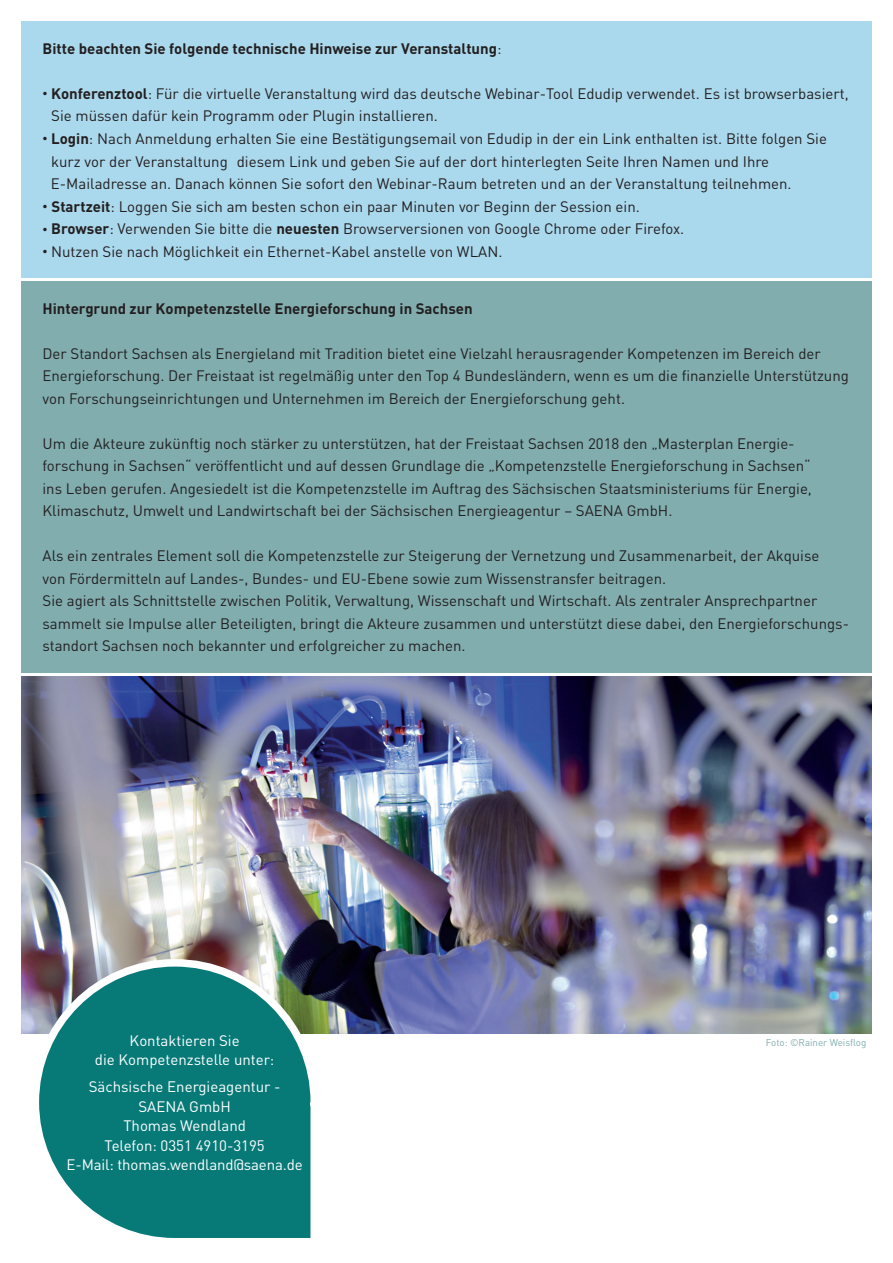
<style>
.page{position:relative;width:893px;height:1263px;background:#fff}
.page>*{position:absolute;margin:0;border:0;box-sizing:border-box;transform-origin:0 0}
.t1{font:15px/22.5px "DIN Pro";color:#231f20}
.t2{font:15px "DIN Pro";color:#fff}
.t3{font:700 15px "DIN Pro";color:#231f20}
.t4{font:9.75px "DIN Pro";color:#81adae}
.s1{font-weight:400}
.s2{font-weight:700;font-size:10.5px}
.s3{font-weight:700}
</style>
<div class="page">
<img style="left:21px;top:676px;width:851px;height:357px">
<div style="left:21px;top:281px;width:851px;height:392px;background:#81adae"></div>
<div style="left:21px;top:21px;width:851px;height:257px;background:#aad8ec"></div>
<svg style="left:28px;top:955px;width:294px;height:283px;background:#378c8a"></svg>
<p class="t3" style="left:43px;top:38px;width:461px">Bitte beachten Sie folgende technische H inweise zur Veranstaltung<span class="s1">:</span></p>
<p class="t1" style="left:43px;top:82px;width:808px"><span class="s2">•</span> <span class="s3">Konferenztool</span>: Für die virtuelle Veranstaltung wird das deutsche Webinar-Tool Edudip verwendet. Es ist browserbasiert,</p>
<p class="t1" style="left:51px;top:104px;width:388px">Sie müssen dafür kein Programm oder Plugin installieren.</p>
<p class="t1" style="left:43px;top:127px;width:786px"><span class="s2">•</span> <span class="s3">Login</span>: Nach Anmeldung erhalten Sie eine Bestätigungsemail von Edudip in der ein Link enthalten ist. Bitte folgen Sie</p>
<p class="t1" style="left:51px;top:149px;width:719px">kurz vor der Veranstaltung diesem Link und geben Sie auf der dort hinterlegten Seite Ihren Namen und Ihre</p>
<p class="t1" style="left:51px;top:172px;width:742px">E-Mailadresse an. Danach können Sie sofort den Webinar-Raum betreten und an der Veranstaltung teilnehmen.</p>
<p class="t1" style="left:43px;top:194px;width:599px"><span class="s2">•</span> <span class="s3">Startzeit</span>: Loggen Sie sich am besten schon ein paar Minuten vor Beginn der Session ein.</p>
<p class="t1" style="left:43px;top:217px;width:643px"><span class="s2">•</span> <span class="s3">Browser</span>: Verwenden Sie bitte die <span class="s3">neuesten</span> Browserversionen von Google Chrome oder Firefox.</p>
<p class="t1" style="left:43px;top:239px;width:461px"><span class="s2">•</span> Nutzen Sie nach Möglichkeit ein Ethernet-Kabel anstelle von WLAN.</p>
<p class="t3" style="left:43px;top:298px;width:432px">H intergrund zur Kompetenzstelle Energieforschung in Sachsen</p>
<p class="t1" style="left:43px;top:341px;width:780px">Der Standort Sachsen als Energieland mit Tradition bietet eine Vielzahl herausragender Kompetenzen im Bereich der</p>
<p class="t1" style="left:43px;top:364px;width:808px">Energieforschung. Der Freistaat ist regelmäßig unter den Top 4 Bundesländern, wenn es um die finanzielle Unterstützung</p>
<p class="t1" style="left:43px;top:386px;width:584px">von Forschungseinrichtungen und Unternehmen im Bereich der Energieforschung geht.</p>
<p class="t1" style="left:43px;top:431px;width:754px">Um die Akteure zukünftig noch stärker zu unterstützen, hat der Freistaat Sachsen 2018 den „Masterplan Energie-</p>
<p class="t1" style="left:43px;top:454px;width:770px">forschung in Sachsen“ veröffentlicht und auf dessen Grundlage die „Kompetenzstelle Energieforschung in Sachsen“</p>
<p class="t1" style="left:43px;top:476px;width:771px">ins Leben gerufen. Angesiedelt ist die Kompetenzstelle im Auftrag des Sächsischen Staatsministeriums für Energie,</p>
<p class="t1" style="left:43px;top:499px;width:631px">Klimaschutz, Umwelt und Landwirtschaft bei der Sächsischen Energieagentur – SAENA GmbH.</p>
<p class="t1" style="left:43px;top:544px;width:778px">Als ein zentrales Element soll die Kompetenzstelle zur Steigerung der Vernetzung und Zusammenarbeit, der Akquise</p>
<p class="t1" style="left:43px;top:566px;width:625px">von Fördermitteln auf Landes-, Bundes- und EU-Ebene sowie zum Wissenstransfer beitragen.</p>
<p class="t1" style="left:43px;top:589px;width:808px">Sie agiert als Schnittstelle zwischen Politik, Verwaltung, Wissenschaft und Wirtschaft. Als zentraler Ansprechpartner sammelt sie Impulse aller Beteiligten, bringt die Akteure zusammen und unterstützt diese dabei, den Energieforschungs&shy;standort Sachsen noch bekannter und erfolgreicher zu machen.</p>
<p class="t2" style="left:130px;top:1030px;width:112px">Kontaktieren Sie</p>
<p class="t2" style="left:95px;top:1049px;width:181px">die Kompetenzstelle unter:</p>
<p class="t2" style="left:89px;top:1076px;width:193px">Sächsische Energieagentur -</p>
<p class="t2" style="left:138px;top:1096px;width:94px">SAENA GmbH</p>
<p class="t2" style="left:123px;top:1115px;width:124px">Thomas Wendland</p>
<p class="t2" style="left:105px;top:1135px;width:162px">Telefon: 0351 4910-3195</p>
<p class="t2" style="left:67px;top:1154px;width:237px">E-Mail: thomas.wendland@saena.de</p>
<p class="t4" style="left:766px;top:1036px;width:102px">Foto: ©Rainer Weisflog</p>
</div>
